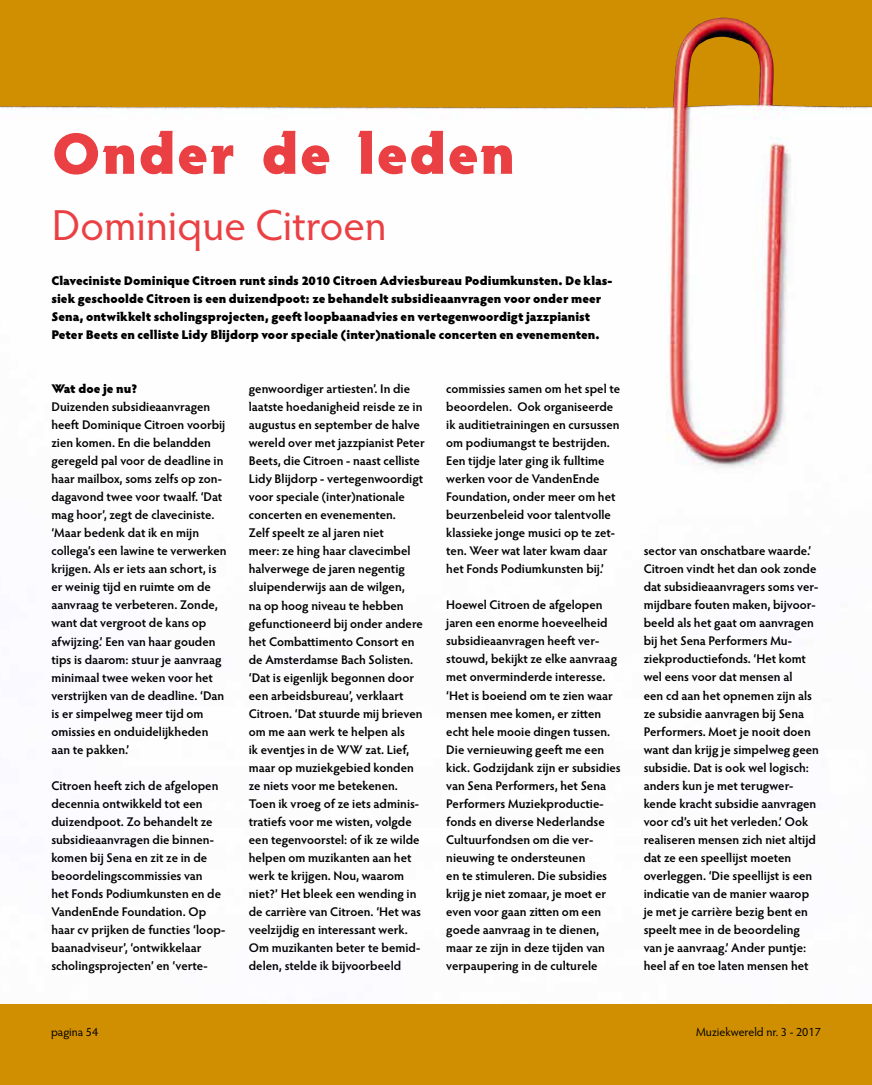
<style>
.page{position:relative;width:872px;height:1085px;background:#fff}
.page>*{position:absolute;margin:0;border:0;box-sizing:border-box;transform-origin:0 0}
.t1{font:900 58.5px "Hypatia Sans Pro";letter-spacing:.02em;color:#ea4043}
.t2{font:43.5px "Hypatia Sans Pro";color:#ea4043}
.t3{font:600 12.6px/18px "Hypatia Sans Pro";color:#000}
.t4{font:900 12.6px/18px "Hypatia Sans Pro";color:#000}
.t5{font:12px "Hypatia Sans Pro";color:#000}
</style>
<div class="page">
<div style="left:0;top:0;width:872px;height:108px;background:#cf8f00"></div>
<img style="left:0;top:18px;width:872px;height:450px">
<div style="left:0;top:1003px;width:872px;height:81px;background:#cf8f00"></div>
<h1 class="t1" style="left:52px;top:110px;width:465px">Onder de leden</h1>
<h2 class="t2" style="left:52px;top:196px;width:336px">Dominique Citroen</h2>
<p class="t4" style="left:51px;top:271px;width:562px">Claveciniste Dominique Citroen runt sinds 2010 Citroen Adviesbureau Podiumkunsten. De klas&shy;siek geschoolde Citroen is een duizendpoot: ze behandelt subsidieaanvragen voor onder meer Sena, ontwikkelt scholingsprojecten, geeft loopbaanadvies en vertegenwoordigt jazzpianist Peter Beets en celliste Lidy Blijdorp voor speciale (inter)nationale concerten en evenementen.</p>
<p class="t4" style="left:51px;top:379px;width:87px">Wat doe je nu?</p>
<p class="t3" style="left:51px;top:397px;width:177px">Duizenden subsidieaanvragen heeft Dominique Citroen voorbij zien komen. En die belandden geregeld pal voor de deadline in haar mailbox, soms zelfs op zon&shy;dagavond twee voor twaalf. ‘Dat mag hoor’, zegt de claveciniste. ‘Maar bedenk dat ik en mijn collega’s een lawine te verwerken krijgen. Als er iets aan schort, is er weinig tijd en ruimte om de aanvraag te verbeteren. Zonde, want dat vergroot de kans op afwijzing.’ Een van haar gouden tips is daarom: stuur je aanvraag minimaal twee weken voor het verstrijken van de deadline. ‘Dan is er simpelweg meer tijd om omissies en onduidelijkheden aan te pakken.’</p>
<p class="t3" style="left:51px;top:775px;width:175px">Citroen heeft zich de afgelopen decennia ontwikkeld tot een duizendpoot. Zo behandelt ze subsidieaanvragen die binnen&shy;komen bij Sena en zit ze in de beoordelingscommissies van<br>het Fonds Podiumkunsten en de<br>VandenEnde Foundation. Op haar cv prijken de functies ‘loop&shy;baanadviseur’, ‘ontwikkelaar scholingsprojecten’ en ‘verte-</p>
<p class="t3" style="left:249px;top:379px;width:177px">genwoordiger artiesten’. In die laatste hoedanigheid reisde ze in augustus en september de halve wereld over met jazzpianist Peter<br>Beets, die Citroen - naast celliste<br>Lidy Blijdorp - vertegenwoordigt voor speciale (inter)nationale concerten en evenementen.<br>Zelf speelt ze al jaren niet<br>meer: ze hing haar clavecimbel halverwege de jaren negentig sluipenderwijs aan de wilgen,<br>na op hoog niveau te hebben gefunctioneerd bij onder andere het Combattimento Consort en de Amsterdamse Bach Solisten. ‘Dat is eigenlijk begonnen door een arbeidsbureau’, verklaart<br>Citroen. ‘Dat stuurde mij brieven om me aan werk te helpen als<br>ik eventjes in de WW zat. Lief, maar op muziekgebied konden ze niets voor me betekenen.<br>Toen ik vroeg of ze iets adminis&shy;tratiefs voor me wisten, volgde een tegenvoorstel: of ik ze wilde helpen om muzikanten aan het werk te krijgen. Nou, waarom niet?’ Het bleek een wending in de carrière van Citroen. ‘Het was veelzijdig en interessant werk.<br>Om muzikanten beter te bemid&shy;delen, stelde ik bijvoorbeeld</p>
<p class="t3" style="left:446px;top:379px;width:175px">commissies samen om het spel te beoordelen. Ook organiseerde ik auditietrainingen en cursussen om podiumangst te bestrijden.<br>Een tijdje later ging ik fulltime werken voor de VandenEnde<br>Foundation, onder meer om het beurzenbeleid voor talentvolle klassieke jonge musici op te zet&shy;ten. Weer wat later kwam daar het Fonds Podiumkunsten bij.’</p>
<p class="t3" style="left:446px;top:595px;width:176px">Hoewel Citroen de afgelopen jaren een enorme hoeveelheid subsidieaanvragen heeft ver&shy;stouwd, bekijkt ze elke aanvraag met onverminderde interesse. ‘Het is boeiend om te zien waar mensen mee komen, er zitten echt hele mooie dingen tussen.<br>Die vernieuwing geeft me een kick. Godzijdank zijn er subsidies van Sena Performers, het Sena<br>Performers Muziekproductie&shy;fonds en diverse Nederlandse<br>Cultuurfondsen om die ver&shy;nieuwing te ondersteunen<br>en te stimuleren. Die subsidies krijg je niet zomaar, je moet er even voor gaan zitten om een goede aanvraag in te dienen, maar ze zijn in deze tijden van verpaupering in de culturele</p>
<p class="t3" style="left:643px;top:541px;width:177px">sector van onschatbare waarde.’<br>Citroen vindt het dan ook zonde dat subsidieaanvragers soms ver&shy;mijdbare fouten maken, bijvoor&shy;beeld als het gaat om aanvragen bij het Sena Performers Mu&shy;ziekproductiefonds. ‘Het komt wel eens voor dat mensen al<br>een cd aan het opnemen zijn als ze subsidie aanvragen bij Sena<br>Performers. Moet je nooit doen want dan krijg je simpelweg geen subsidie. Dat is ook wel logisch: anders kun je met terugwer&shy;kende kracht subsidie aanvragen voor cd’s uit het verleden.’ Ook realiseren mensen zich niet altijd dat ze een speellijst moeten overleggen. ‘Die speellijst is een indicatie van de manier waarop je met je carrière bezig bent en speelt mee in de beoordeling van je aanvraag.’ Ander puntje: heel af en toe laten mensen het</p>
<p class="t5" style="left:51px;top:1024px;width:49px">pagina 54</p>
<p class="t5" style="left:696px;top:1024px;width:126px">Muziekwereld nr. 3 - 2017</p>
</div>
